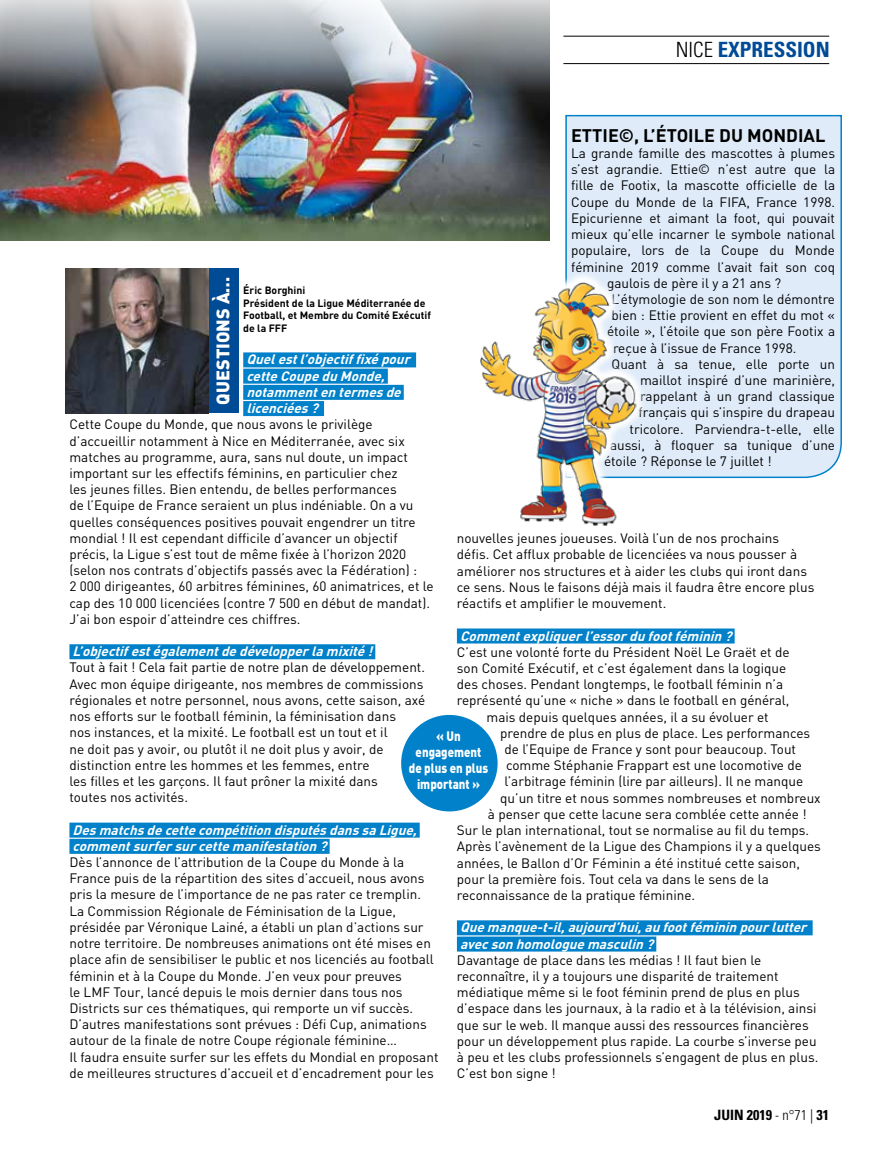
<style>
.page{position:relative;width:893px;height:1149px;background:#fff}
.page>*{position:absolute;margin:0;border:0;box-sizing:border-box;transform-origin:0 0}
.t1{font:700 condensed 21px "Univers";color:#004b96}
.t2{font:700 18px "DIN";color:#000}
.t3{font:900 18px "DIN";color:#fff}
.t4{font:700 condensed 14.25px "Univers";color:#000}
.t5{font:13.5px/16.2px "DIN";color:#000}
.t6{font:italic 700 13.5px/16.2px "DIN";color:#fff}
.t7{font:900 13.5px/16.2px "DIN";color:#fff;text-align:center;scale:.85 1}
.t8{font:700 10.5px/12.6px "DIN";color:#000}
.s1{font-weight:300;color:#000}
.s2{font-weight:300}
</style>
<div class="page">
<img style="left:0;top:0;width:549px;height:240px">
<hr style="left:563px;top:63px;width:266px;height:1px;background:#000">
<hr style="left:563px;top:36px;width:266px;height:1px;background:#000">
<div style="left:243px;top:352px;width:173px;height:15px;background:#0081c9"></div>
<div style="left:243px;top:368px;width:145px;height:15px;background:#0081c9"></div>
<div style="left:243px;top:385px;width:161px;height:15px;background:#0081c9"></div>
<div style="left:243px;top:401px;width:81px;height:15px;background:#0081c9"></div>
<div style="left:69px;top:644px;width:306px;height:15px;background:#0081c9"></div>
<div style="left:69px;top:822px;width:351px;height:15px;background:#0081c9"></div>
<div style="left:69px;top:838px;width:261px;height:15px;background:#0081c9"></div>
<div style="left:457px;top:628px;width:278px;height:15px;background:#0081c9"></div>
<div style="left:457px;top:920px;width:356px;height:15px;background:#0081c9"></div>
<div style="left:457px;top:936px;width:199px;height:15px;background:#0081c9"></div>
<div style="left:205px;top:268px;width:34px;height:144px;background:#004b96"></div>
<img style="left:65px;top:268px;width:143px;height:145px">
<div style="left:401px;top:714px;width:97px;height:97px;background:#0081c9;border-radius:50%"></div>
<div style="left:565px;top:114px;width:277px;height:364px;background:#dfebf9"></div>
<div style="left:469px;top:271px;width:178px;height:264px;background:#fff"></div>
<img style="left:481px;top:282px;width:176px;height:244px">
<h1 class="t1" style="left:676px;top:37px;width:156px"><span class="s1">NICE</span> EXPRESSION</h1>
<h2 class="t2" style="left:571px;top:123px;width:256px">ETTIE©, L’ÉTOILE DU MONDIAL</h2>
<p class="t5" style="left:571px;top:145px;width:266px">La grande famille des mascottes à plumes</p>
<p class="t5" style="left:571px;top:161px;width:266px">s’est agrandie. Ettie© n’est autre que la</p>
<p class="t5" style="left:571px;top:177px;width:266px">fille de Footix, la mascotte officielle de la</p>
<p class="t5" style="left:571px;top:193px;width:266px">Coupe du Monde de la FIFA, France 1998.</p>
<p class="t5" style="left:571px;top:209px;width:266px">Epicurienne et aimant la foot, qui pouvait</p>
<p class="t5" style="left:571px;top:226px;width:266px">mieux qu’elle incarner le symbole national</p>
<p class="t5" style="left:571px;top:242px;width:266px">populaire, lors de la Coupe du Monde</p>
<p class="t5" style="left:571px;top:258px;width:266px">féminine 2019 comme l’avait fait son coq</p>
<p class="t5" style="left:607px;top:274px;width:176px">gaulois de père il y a 21 ans ?</p>
<p class="t5" style="left:612px;top:290px;width:225px">L’étymologie de son nom le démontre</p>
<p class="t5" style="left:612px;top:307px;width:225px">bien : Ettie provient en effet du mot «</p>
<p class="t5" style="left:607px;top:323px;width:230px">étoile », l’étoile que son père Footix a</p>
<p class="t5" style="left:613px;top:339px;width:185px">reçue à l’issue de France 1998.</p>
<p class="t5" style="left:612px;top:355px;width:225px">Quant à sa tenue, elle porte un</p>
<p class="t5" style="left:640px;top:371px;width:197px">maillot inspiré d’une marinière,</p>
<p class="t5" style="left:640px;top:388px;width:197px">rappelant à un grand classique</p>
<p class="t5" style="left:639px;top:404px;width:198px">français qui s’inspire du drapeau</p>
<p class="t5" style="left:630px;top:420px;width:207px">tricolore. Parviendra-t-elle, elle</p>
<p class="t5" style="left:610px;top:436px;width:227px">aussi, à floquer sa tunique d’une</p>
<p class="t5" style="left:604px;top:452px;width:169px">étoile ? Réponse le 7 juillet !</p>
<h2 class="t3" style="left:211px;top:404px;width:130px;rotate:-90deg">QUESTIONS À…</h2>
<p class="t8" style="left:243px;top:283px;width:189px">Éric Borghini<br>Président de la Ligue Méditerranée de<br>Football, et Membre du Comité Exécutif de la FFF</p>
<p class="t6" style="left:246px;top:351px;width:169px">Quelestl’objectiffixépour cetteCoupeduMonde, notammententermesde licenciées?</p>
<p class="t5" style="left:69px;top:416px;width:366px">Cette Coupe du Monde, que nous avons le privilège d’accueillir notamment à Nice en Méditerranée, avec six matches au programme, aura, sans nul doute, un impact important sur les effectifs féminins, en particulier chez<br>les jeunes filles. Bien entendu, de belles performances<br>de l’Equipe de France seraient un plus indéniable. On a vu quelles conséquences positives pouvait engendrer un titre mondial ! Il est cependant difficile d’avancer un objectif précis, la Ligue s’est tout de même fixée à l’horizon 2020 (selon nos contrats d’objectifs passés avec la Fédération) :<br>2 000 dirigeantes, 60 arbitres féminines, 60 animatrices, et le cap des 10 000 licenciées (contre 7 500 en début de mandat).<br>J’ai bon espoir d’atteindre ces chiffres.</p>
<p class="t6" style="left:73px;top:642px;width:305px">L’objectifestégalementdedévelopperlamixité!</p>
<p class="t5" style="left:69px;top:659px;width:357px">Tout à fait ! Cela fait partie de notre plan de développement.<br>Avec mon équipe dirigeante, nos membres de commissions régionales et notre personnel, nous avons, cette saison, axé nos efforts sur le football féminin, la féminisation dans<br>nos instances, et la mixité. Le football est un tout et il<br>ne doit pas y avoir, ou plutôt il ne doit plus y avoir, de distinction entre les hommes et les femmes, entre<br>les filles et les garçons. Il faut prôner la mixité dans<br>toutes nos activités.</p>
<p class="t6" style="left:73px;top:820px;width:350px">DesmatchsdecettecompétitiondisputésdanssaLigue, commentsurfersurcettemanifestation?</p>
<p class="t5" style="left:69px;top:853px;width:371px">Dès l’annonce de l’attribution de la Coupe du Monde à la France puis de la répartition des sites d’accueil, nous avons pris la mesure de l’importance de ne pas rater ce tremplin.<br>La Commission Régionale de Féminisation de la Ligue, présidée par Véronique Lainé, a établi un plan d’actions sur notre territoire. De nombreuses animations ont été mises en place afin de sensibiliser le public et nos licenciés au football féminin et à la Coupe du Monde. J’en veux pour preuves<br>le LMF Tour, lancé depuis le mois dernier dans tous nos Districts sur ces thématiques, qui remporte un vif succès.<br>D’autres manifestations sont prévues : Défi Cup, animations autour de la finale de notre Coupe régionale féminine…<br>Il faudra ensuite surfer sur les effets du Mondial en proposant de meilleures structures d’accueil et d’encadrement pour les</p>
<p class="t5" style="left:457px;top:530px;width:359px">nouvelles jeunes joueuses. Voilà l’un de nos prochains défis. Cet afflux probable de licenciées va nous pousser à améliorer nos structures et à aider les clubs qui iront dans ce sens. Nous le faisons déjà mais il faudra être encore plus réactifs et amplifier le mouvement.</p>
<p class="t6" style="left:460px;top:626px;width:277px">Commentexpliquerl’essordufootféminin?</p>
<p class="t5" style="left:457px;top:643px;width:334px">C’est une volonté forte du Président Noël Le Graët et de</p>
<p class="t5" style="left:457px;top:659px;width:331px">son Comité Exécutif, et c’est également dans la logique</p>
<p class="t5" style="left:457px;top:675px;width:328px">des choses. Pendant longtemps, le football féminin n’a</p>
<p class="t5" style="left:457px;top:692px;width:334px">représenté qu’une « niche » dans le football en général,</p>
<p class="t5" style="left:486px;top:708px;width:284px">mais depuis quelques années, il a su évoluer et</p>
<p class="t5" style="left:500px;top:724px;width:312px">prendre de plus en plus de place. Les performances</p>
<p class="t5" style="left:504px;top:740px;width:293px">de l’Equipe de France y sont pour beaucoup. Tout</p>
<p class="t5" style="left:506px;top:756px;width:297px">comme Stéphanie Frappart est une locomotive de</p>
<p class="t5" style="left:504px;top:773px;width:300px">l’arbitrage féminin (lire par ailleurs). Il ne manque</p>
<p class="t5" style="left:500px;top:789px;width:322px">qu’un titre et nous sommes nombreuses et nombreux</p>
<p class="t5" style="left:488px;top:805px;width:320px">à penser que cette lacune sera comblée cette année !</p>
<p class="t5" style="left:457px;top:821px;width:354px">Sur le plan international, tout se normalise au fil du temps.</p>
<p class="t5" style="left:457px;top:837px;width:365px">Après l’avènement de la Ligue des Champions il y a quelques</p>
<p class="t5" style="left:457px;top:854px;width:345px">années, le Ballon d’Or Féminin a été institué cette saison,</p>
<p class="t5" style="left:457px;top:870px;width:313px">pour la première fois. Tout cela va dans le sens de la</p>
<p class="t5" style="left:457px;top:886px;width:240px">reconnaissance de la pratique féminine.</p>
<p class="t6" style="left:460px;top:918px;width:352px">Quemanque-t-il,aujourd’hui,aufootfémininpourlutter avecsonhomologuemasculin?</p>
<p class="t5" style="left:457px;top:951px;width:363px">Davantage de place dans les médias ! Il faut bien le reconnaître, il y a toujours une disparité de traitement médiatique même si le foot féminin prend de plus en plus d’espace dans les journaux, à la radio et à la télévision, ainsi que sur le web. Il manque aussi des ressources financières pour un développement plus rapide. La courbe s’inverse peu à peu et les clubs professionnels s’engagent de plus en plus.<br>C’est bon signe !</p>
<p class="t7" style="left:409px;top:726px;width:95px">« Un engagement de plus en plus important »</p>
<p class="t4" style="left:714px;top:1105px;width:116px">JUIN 2019 <span class="s2">- n°71 |</span> 31</p>
</div>
